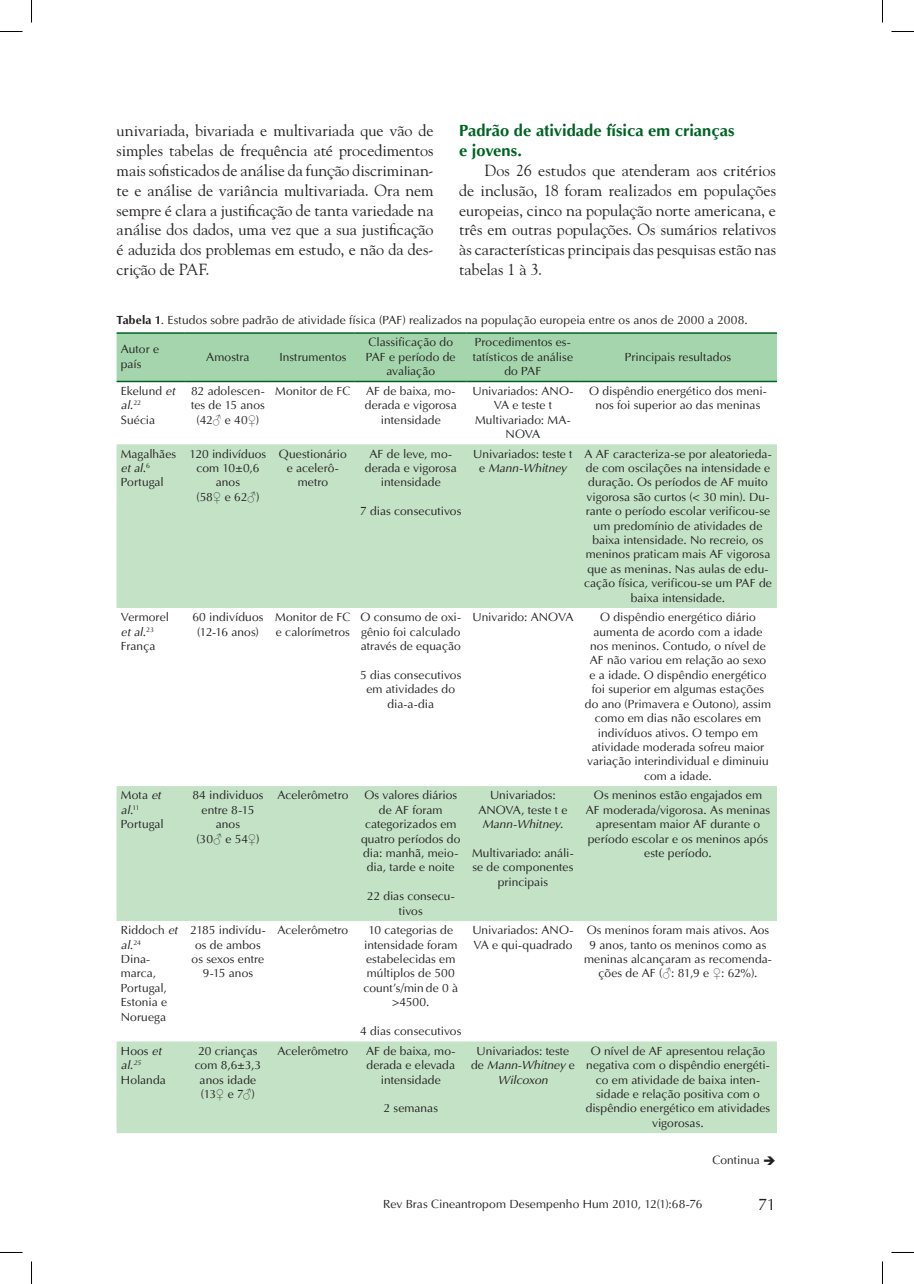
<style>
.page{position:relative;width:914px;height:1284px;background:#fff}
.page>*{position:absolute;margin:0;border:0;box-sizing:border-box;transform-origin:0 0}
.t1{font:700 16.5px/19.8px "Ottawa";color:#006224}
.t2{font:16.5px "Ottawa Plain";color:#231f20}
.t3{font:16.05px/19.8px "Goudy Std";color:#231f20;text-align:justify}
.t4{font:12px/14.4px "Ottawa Plain";letter-spacing:.005em;color:#231f20;text-align:center}
.t5{font:italic 12px/14.4px "Ottawa";color:#231f20;text-align:center}
.s1{font-family:"Ottawa";font-weight:700}
.s2{font-family:"Ottawa";font-style:italic}
.s3{font-family:"Arial"}
.s4{font-family:"Ottawa Plain";font-style:normal}
</style>
<div class="page">
<div style="left:117px;top:334px;width:659px;height:47px;background:#a5d5ad"></div>
<svg style="left:117px;top:444px;width:659px;height:689px;fill:#c3e2c6"></svg>
<hr style="left:117px;top:332px;width:68px;height:2px;background:#006224">
<hr style="left:185px;top:332px;width:86px;height:2px;background:#006224">
<hr style="left:271px;top:332px;width:84px;height:2px;background:#006224">
<hr style="left:355px;top:332px;width:111px;height:2px;background:#006224">
<hr style="left:466px;top:332px;width:113px;height:2px;background:#006224">
<hr style="left:579px;top:332px;width:197px;height:2px;background:#006224">
<hr style="left:117px;top:381px;width:68px;height:1px;background:#006224">
<hr style="left:185px;top:381px;width:86px;height:1px;background:#006224">
<hr style="left:271px;top:381px;width:84px;height:1px;background:#006224">
<hr style="left:355px;top:381px;width:111px;height:1px;background:#006224">
<hr style="left:466px;top:381px;width:113px;height:1px;background:#006224">
<hr style="left:579px;top:381px;width:197px;height:1px;background:#006224">
<svg style="left:0;top:31px;width:22px;height:1px"></svg>
<svg style="left:891px;top:31px;width:22px;height:1px"></svg>
<svg style="left:0;top:1252px;width:22px;height:1px"></svg>
<svg style="left:891px;top:1252px;width:22px;height:1px"></svg>
<svg style="left:31px;top:0;width:1px;height:22px"></svg>
<svg style="left:31px;top:1261px;width:1px;height:22px"></svg>
<svg style="left:882px;top:0;width:1px;height:22px"></svg>
<svg style="left:882px;top:1261px;width:1px;height:22px"></svg>
<p class="t3" style="left:117px;top:121px;width:318px">univariada, bivariada e multivariada que vão de simples tabelas de frequência até procedimentos mais sofisticados de análise da função discriminan&shy;te e análise de variância multivariada. Ora nem sempre é clara a justificação de tanta variedade na análise dos dados, uma vez que a sua justificação é aduzida dos problemas em estudo, e não da des&shy;crição de PAF.</p>
<h1 class="t1" style="left:459px;top:121px;width:277px">Padrão de atividade física em crianças e jovens.</h1>
<p class="t3" style="left:459px;top:160px;width:318px;text-indent:26px">Dos 26 estudos que atenderam aos critérios de inclusão, 18 foram realizados em populações europeias, cinco na população norte americana, e três em outras populações. Os sumários relativos às características principais das pesquisas estão nas tabelas 1 à 3.</p>
<p class="t4" style="left:117px;top:312px;width:632px"><span class="s1">Tabela 1</span>. Estudos sobre padrão de atividade física (PAF) realizados na população europeia entre os anos de 2000 a 2008.</p>
<p class="t4" style="left:121px;top:342px;width:40px;text-align:left">Autor e país</p>
<p class="t4" style="left:206px;top:349px;width:45px">Amostra</p>
<p class="t4" style="left:279px;top:349px;width:69px">Instrumentos</p>
<p class="t4" style="left:366px;top:335px;width:91px">Classificação do<br>PAF e período de avaliação</p>
<p class="t4" style="left:472px;top:335px;width:102px">Procedimentos es&shy;tatísticos de análise do PAF</p>
<p class="t4" style="left:624px;top:349px;width:108px">Principais resultados</p>
<p class="t4" style="left:121px;top:383px;width:56px">Ekelund <span class="s2">et</span></p>
<p class="t5" style="left:121px;top:398px;width:22px">al.<sup>22</sup></p>
<p class="t4" style="left:121px;top:412px;width:36px">Suécia</p>
<p class="t4" style="left:191px;top:383px;width:75px">82 adolescen&shy;tes de 15 anos (42<span class="s3">♂</span> e 40<span class="s3">♀</span>)</p>
<p class="t4" style="left:275px;top:383px;width:77px">Monitor de FC</p>
<p class="t4" style="left:365px;top:383px;width:93px">AF de baixa, mo&shy;derada e vigorosa intensidade</p>
<p class="t4" style="left:472px;top:383px;width:103px">Univariados: ANO-<br>VA e teste t<br>Multivariado: MA-<br>NOVA</p>
<p class="t4" style="left:589px;top:383px;width:179px">O dispêndio energético dos meni&shy;nos foi superior ao das meninas</p>
<p class="t4" style="left:121px;top:446px;width:57px">Magalhães</p>
<p class="t5" style="left:121px;top:461px;width:31px">et al<span class="s4">.</span><sup>6</sup></p>
<p class="t4" style="left:121px;top:475px;width:44px">Portugal</p>
<p class="t4" style="left:189px;top:446px;width:78px">120 indivíduos com 10±0,6 anos<br>(58<span class="s3">♀</span> e 62<span class="s3">♂</span>)</p>
<p class="t4" style="left:279px;top:446px;width:70px">Questionário e acelerô&shy;metro</p>
<p class="t4" style="left:365px;top:446px;width:93px">AF de leve, mo&shy;derada e vigorosa intensidade</p>
<p class="t4" style="left:360px;top:504px;width:103px">7 dias consecutivos</p>
<p class="t4" style="left:473px;top:446px;width:101px">Univariados: teste t</p>
<p class="t5" style="left:479px;top:461px;width:89px"><span class="s4">e</span> Mann-Whitney</p>
<p class="t4" style="left:584px;top:446px;width:189px">A AF caracteriza-se por aleatorieda&shy;de com oscilações na intensidade e duração. Os períodos de AF muito vigorosa são curtos (&lt; 30 min). Du&shy;rante o período escolar verificou-se um predomínio de atividades de baixa intensidade. No recreio, os meninos praticam mais AF vigorosa que as meninas. Nas aulas de edu&shy;cação física, verificou-se um PAF de baixa intensidade.</p>
<p class="t4" style="left:121px;top:610px;width:50px">Vermorel</p>
<p class="t5" style="left:121px;top:624px;width:35px">et al<span class="s4">.</span><sup>23</sup></p>
<p class="t4" style="left:121px;top:639px;width:36px">França</p>
<p class="t4" style="left:192px;top:610px;width:73px">60 indivíduos (12-16 anos)</p>
<p class="t4" style="left:275px;top:610px;width:77px;text-align:left">Monitor de FC e calorímetros</p>
<p class="t4" style="left:360px;top:610px;width:102px;text-align:justify">O consumo de oxi&shy;gênio foi calculado através de equação</p>
<p class="t4" style="left:360px;top:667px;width:103px">5 dias consecutivos em atividades do dia-a-dia</p>
<p class="t4" style="left:472px;top:610px;width:102px">Univarido: ANOVA</p>
<p class="t4" style="left:585px;top:610px;width:188px">O dispêndio energético diário aumenta de acordo com a idade nos meninos. Contudo, o nível de<br>AF não variou em relação ao sexo<br>e a idade. O dispêndio energético foi superior em algumas estações do ano (Primavera e Outono), assim como em dias não escolares em indivíduos ativos. O tempo em atividade moderada sofreu maior variação interindividual e diminuiu com a idade.</p>
<p class="t4" style="left:121px;top:788px;width:42px">Mota <span class="s2">et</span></p>
<p class="t5" style="left:121px;top:802px;width:20px">al<span class="s4">.</span><sup>11</sup></p>
<p class="t4" style="left:121px;top:817px;width:44px">Portugal</p>
<p class="t4" style="left:192px;top:788px;width:73px">84 individuos entre 8-15 anos<br>(30<span class="s3">♂</span> e 54<span class="s3">♀</span>)</p>
<p class="t4" style="left:277px;top:788px;width:72px">Acelerômetro</p>
<p class="t4" style="left:361px;top:788px;width:101px">Os valores diários de AF foram categorizados em quatro períodos do dia: manhã, meio&shy;dia, tarde e noite</p>
<p class="t4" style="left:367px;top:889px;width:90px">22 dias consecu&shy;tivos</p>
<p class="t4" style="left:478px;top:788px;width:91px">Univariados:<br>ANOVA, teste t e</p>
<p class="t5" style="left:482px;top:817px;width:82px">Mann-Whitney<span class="s4">.</span></p>
<p class="t4" style="left:472px;top:845px;width:103px">Multivariado: análi&shy;se de componentes principais</p>
<p class="t4" style="left:585px;top:788px;width:186px">Os meninos estão engajados em<br>AF moderada/vigorosa. As meninas apresentam maior AF durante o período escolar e os meninos após este período.</p>
<p class="t4" style="left:121px;top:923px;width:58px">Riddoch <span class="s2">et</span></p>
<p class="t5" style="left:121px;top:937px;width:22px">al.<sup>24</sup></p>
<p class="t4" style="left:121px;top:951px;width:48px;text-align:left">Dina&shy;marca,<br>Portugal,<br>Estonia e<br>Noruega</p>
<p class="t4" style="left:190px;top:923px;width:77px">2185 indivídu&shy;os de ambos os sexos entre<br>9-15 anos</p>
<p class="t4" style="left:277px;top:923px;width:72px">Acelerômetro</p>
<p class="t4" style="left:363px;top:923px;width:96px">10 categorias de intensidade foram estabelecidas em múltiplos de 500 count’s/min de 0 à &gt;4500.</p>
<p class="t4" style="left:360px;top:1023px;width:103px">4 dias consecutivos</p>
<p class="t4" style="left:472px;top:923px;width:103px;text-align:left">Univariados: ANO-<br>VA e qui-quadrado</p>
<p class="t4" style="left:584px;top:923px;width:189px">Os meninos foram mais ativos. Aos<br>9 anos, tanto os meninos como as meninas alcançaram as recomenda&shy;ções de AF (<span class="s3">♂</span>: 81,9 e <span class="s3">♀</span>: 62%).</p>
<p class="t4" style="left:121px;top:1043px;width:42px">Hoos <span class="s2">et</span></p>
<p class="t5" style="left:121px;top:1057px;width:22px">al.<sup>25</sup></p>
<p class="t4" style="left:121px;top:1072px;width:46px">Holanda</p>
<p class="t4" style="left:195px;top:1043px;width:68px">20 crianças com 8,6±3,3 anos idade (13<span class="s3">♀</span> e 7<span class="s3">♂</span>)</p>
<p class="t4" style="left:277px;top:1043px;width:72px">Acelerômetro</p>
<p class="t4" style="left:366px;top:1043px;width:91px">AF de baixa, mo&shy;derada e elevada intensidade</p>
<p class="t4" style="left:383px;top:1101px;width:56px">2 semanas</p>
<p class="t4" style="left:476px;top:1043px;width:94px">Univariados: teste</p>
<p class="t5" style="left:471px;top:1057px;width:105px"><span class="s4">de</span> Mann-Whitney <span class="s4">e<br></span>Wilcoxon</p>
<p class="t4" style="left:585px;top:1043px;width:186px">O nível de AF apresentou relação negativa com o dispêndio energéti&shy;co em atividade de baixa inten&shy;sidade e relação positiva com o dispêndio energético em atividades vigorosas.</p>
<p class="t4" style="left:712px;top:1152px;width:65px">Continua ➔</p>
<p class="t4" style="left:383px;top:1196px;width:320px">Rev Bras Cineantropom Desempenho Hum 2010, 12(1):68-76</p>
<h1 class="t2" style="left:758px;top:1194px;width:19px">71</h1>
</div>
